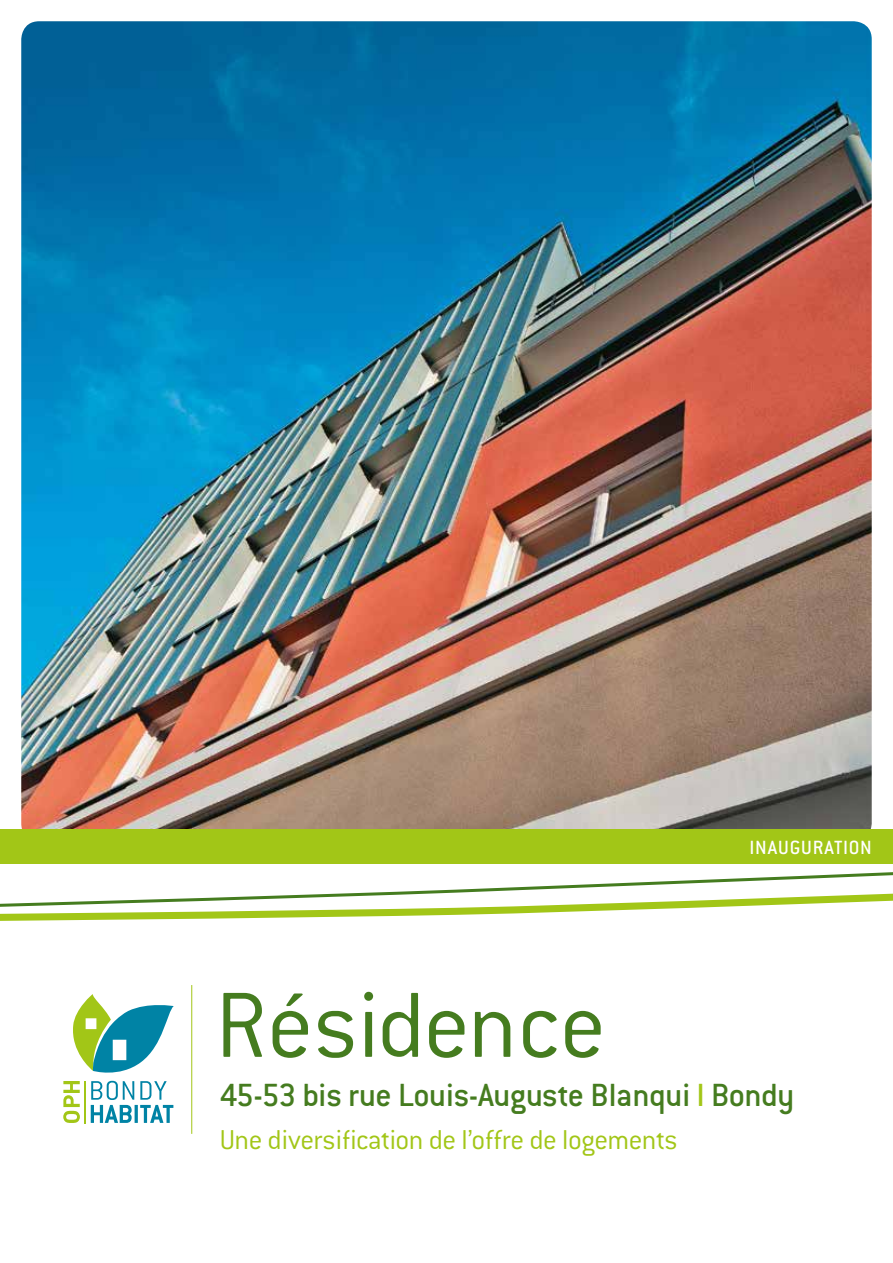
<style>
.page{position:relative;width:893px;height:1263px;background:#fff}
.page>*{position:absolute;margin:0;border:0;box-sizing:border-box;transform-origin:0 0}
.t1{font:300 101.7px "Conduit ITC";letter-spacing:-.005em;color:#457c1f}
.t2{font:500 35.25px "Conduit ITC";letter-spacing:-.015em;color:#457c1f}
.t3{font:300 30px "Conduit ITC";letter-spacing:-.015em;color:#a2c617}
.t4{font:500 21px "Conduit ITC";letter-spacing:.04em;color:#fff}
.s1{color:#a2c617}
</style>
<div class="page">
<img style="left:21px;top:21px;width:851px;height:808px">
<div style="left:0;top:829px;width:893px;height:34px;background:#a2c617"></div>
<svg style="left:63px;top:994px;width:111px;height:129px"></svg>
<hr style="left:84px;top:1081px;width:2px;height:42px;background:#a2c617">
<hr style="left:191px;top:985px;width:1px;height:149px;background:#a2c617">
<svg style="left:0;top:872px;width:893px;height:49px"></svg>
<p class="t4" style="left:750px;top:836px;width:124px">INAUGURATION</p>
<h1 class="t1" style="left:215px;top:970px;width:393px">Résidence</h1>
<p class="t2" style="left:220px;top:1075px;width:576px">45-53 bis rue Louis-Auguste Blanqui <span class="s1">I</span> Bondy</p>
<p class="t3" style="left:220px;top:1123px;width:459px">Une diversification de l’offre de logements</p>
</div>
